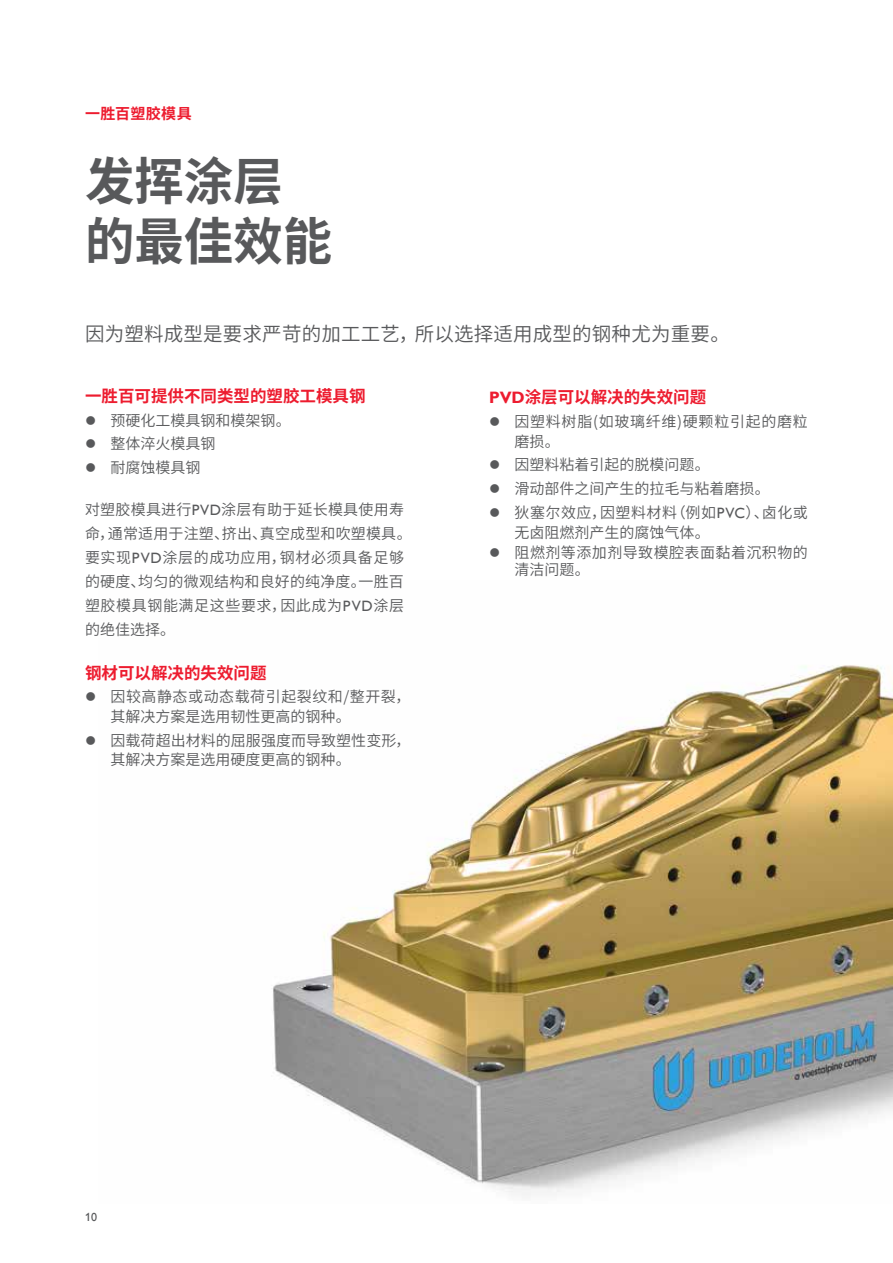
<style>
.page{position:relative;width:893px;height:1263px;background:#fff}
.page>*{position:absolute;margin:0;border:0;box-sizing:border-box;transform-origin:0 0}
.t1{font:700 51px/59.6px "Source Han Sans CN";color:#58595b}
.t2{font:19.5px "Source Han Sans CN";letter-spacing:.01em;color:#58595b}
.t3{font:700 16.5px "Source Han Sans CN";color:#ed1c2f}
.t4{font:15px/24px "Source Han Sans CN";letter-spacing:.01em;color:#58595b}
.t5{font:15px/19.5px "Source Han Sans CN";letter-spacing:.035em;color:#58595b}
.t6{font:15px/20.9px "Source Han Sans CN";letter-spacing:.03em;color:#58595b}
.t7{font:15px/19.5px "Source Han Sans CN";letter-spacing:.045em;color:#58595b}
.t8{font:700 15px "Source Han Sans CN";letter-spacing:.025em;color:#ed1c2f}
.t9{font:12px "Assab Gill";color:#58595b}
.s1{font-family:"Assab Gill"}
</style>
<div class="page">
<img style="left:273px;top:665px;width:620px;height:531px">
<p class="t8" style="left:85px;top:105px;width:108px">一胜百塑胶模具</p>
<h1 class="t1" style="left:85px;top:153px;width:249px">发挥涂层的最佳效能</h1>
<h2 class="t2" style="left:85px;top:323px;width:646px">因为塑料成型是要求严苛的加工工艺，所以选择适用成型的钢种尤为重要。</h2>
<p class="t3" style="left:85px;top:387px;width:282px">一胜百可提供不同类型的塑胶工模具钢</p>
<p class="t4" style="left:111px;top:409px;width:182px">预硬化工模具钢和模架钢。整体淬火模具钢<br>耐腐蚀模具钢</p>
<p class="t4" style="left:85px;top:498px;width:328px">对塑胶模具进行<span class="s1">PVD</span>涂层有助于延长模具使用寿命，通常适用于注塑、挤出、真空成型和吹塑模具。要实现<span class="s1">PVD</span>涂层的成功应用，钢材必须具备足够的硬度、均匀的微观结构和良好的纯净度。一胜百塑胶模具钢能满足这些要求，因此成为<span class="s1">PVD</span>涂层的绝佳选择。</p>
<p class="t3" style="left:85px;top:663px;width:183px">钢材可以解决的失效问题</p>
<p class="t5" style="left:111px;top:687px;width:301px">因较高静态或动态载荷引起裂纹和/整开裂，其解决方案是选用韧性更高的钢种。</p>
<p class="t4" style="left:111px;top:731px;width:301px;line-height:19.5px">因载荷超出材料的屈服强度而导致塑性变形，其解决方案是选用硬度更高的钢种。</p>
<p class="t3" style="left:489px;top:388px;width:219px"><span class="s1">PVD</span>涂层可以解决的失效问题</p>
<p class="t7" style="left:514px;top:412px;width:295px">因塑料树脂(如玻璃纤维)硬颗粒引起的磨粒磨损。</p>
<p class="t4" style="left:514px;top:453px;width:295px">因塑料粘着引起的脱模问题。<br>滑动部件之间产生的拉毛与粘着磨损。<br>狄塞尔效应，因塑料材料（例如<span class="s1">PVC</span>）、卤化或</p>
<p class="t6" style="left:514px;top:522px;width:295px">无卤阻燃剂产生的腐蚀气体。<br>阻燃剂等添加剂导致模腔表面黏着沉积物的</p>
<p class="t4" style="left:514px;top:558px;width:77px">清洁问题。</p>
<p class="t9" style="left:85px;top:1210px;width:13px">10</p>
</div>
